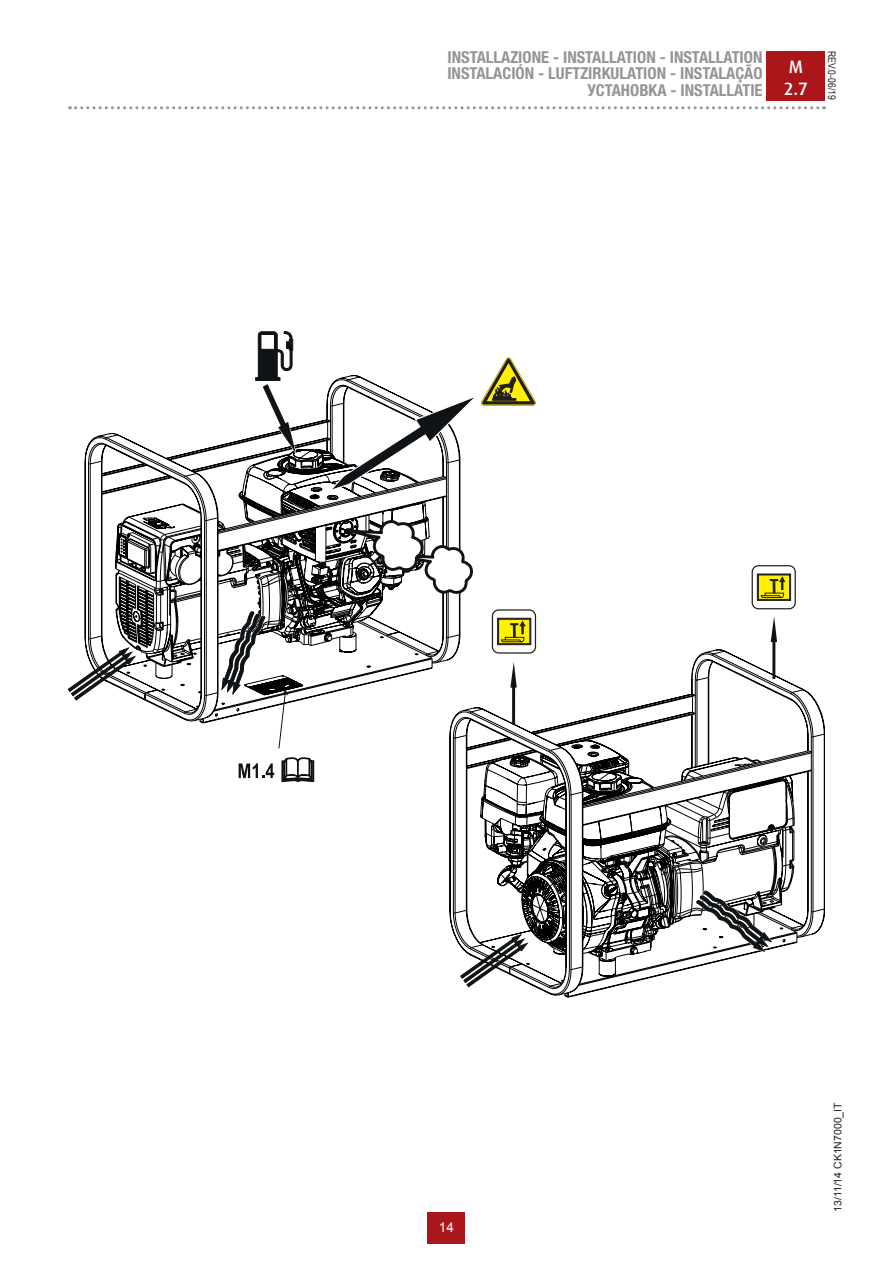
<style>
.page{position:relative;width:893px;height:1263px;background:#fff}
.page>*{position:absolute;margin:0;border:0;box-sizing:border-box;transform-origin:0 0}
.t1{font:500 18px "Dax";color:#fff}
.t2{font:700 condensed 16.5px "Helvetica Neue LTW1 G";color:#939598}
.t3{font:13.5px "Arial";color:#fff}
.t4{font:10.5px "Arial";color:#231f20}
._1Head-ID{font:10.5px "Arial Narrow";color:#231f20}
</style>
<div class="page">
<div style="left:767px;top:51px;width:58px;height:50px;background:#ab161a"></div>
<svg style="left:70px;top:106px;width:754px;height:3px"></svg>
<div style="left:428px;top:1212px;width:37px;height:31px;background:#ab161a"></div>
<svg style="left:68px;top:331px;width:757px;height:666px"></svg>
<p class="t2" style="left:448px;top:47px;width:316px">INSTALLAZIONE - INSTALLATION - INSTALLATION</p>
<p class="t2" style="left:447px;top:64px;width:317px">INSTALACIÓN - LUFTZIRKULATION - INSTALAÇÃO</p>
<p class="t2" style="left:588px;top:80px;width:176px">УСТАНОВКА - INSTALLATIE</p>
<p class="t1" style="left:789px;top:57px;width:16px">M</p>
<p class="t1" style="left:784px;top:79px;width:26px">2.7</p>
<p class="_1Head-ID" style="left:840px;top:51px;width:50px;rotate:90deg">REV.0-06/19</p>
<p class="t3" style="left:439px;top:1219px;width:17px">14</p>
<p class="t4" style="left:831px;top:1212px;width:111px;rotate:-90deg">13/11/14 CK1N7000_IT</p>
</div>
